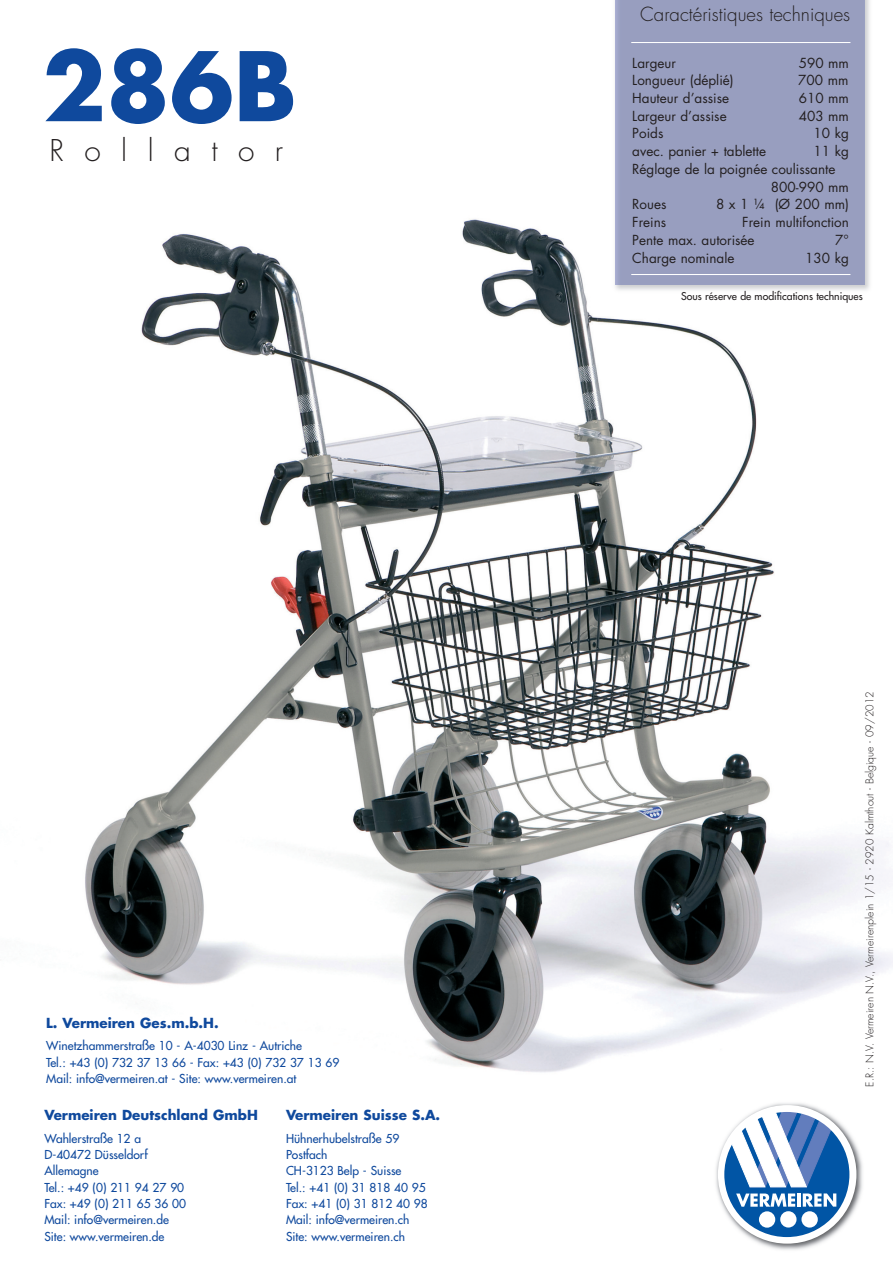
<style>
.page{position:relative;width:893px;height:1263px;background:#fff}
.page>*{position:absolute;margin:0;border:0;box-sizing:border-box;transform-origin:0 0}
.t1{font:700 93px "Futura";color:#0f499d}
.t2{font:300 29.25px "Futura";letter-spacing:.68em;color:#231f20}
.t3{font:300 19.05px "Futura";color:#231f20}
.t4{font:13.5px/17.7px "Futura";color:#231f20}
.t5{font:700 13.5px "Futura";color:#0f499d}
.t6{font:13.5px "Futura";letter-spacing:.34em;color:#231f20}
.t7{font:12px/16.4px "Futura";color:#0f499d}
.t8{font:300 10.5px "Futura";color:#231f20}
.t9{font:10.5px "Futura";color:#231f20}
</style>
<div class="page">
<img style="left:85px;top:219px;width:808px;height:853px">
<img style="left:679px;top:1057px;width:214px;height:193px">
<svg style="left:718px;top:1105px;width:138px;height:138px"></svg>
<img style="left:610px;top:0;width:267px;height:297px">
<div style="left:616px;top:0;width:248px;height:285px;background:#989ebf"></div>
<hr style="left:631px;top:274px;width:219px;height:1px;background:#fff">
<hr style="left:631px;top:42px;width:219px;height:1px;background:#fff">
<h1 class="t1" style="left:42px;top:44px;width:256px">286B</h1>
<h2 class="t2" style="left:49px;top:137px;width:235px">Rollator</h2>
<p class="t5" style="left:46px;top:1016px;width:174px">L. Vermeiren Ges.m.b.H.</p>
<p class="t7" style="left:46px;top:1038px;width:295px">Winetzhammerstraße 10 - A-4030 Linz - Autriche<br>Tel.: +43 (0) 732 37 13 66 - Fax: +43 (0) 732 37 13 69<br>Mail: info@vermeiren.at - Site: www.vermeiren.at</p>
<p class="t5" style="left:44px;top:1109px;width:215px">Vermeiren Deutschland GmbH</p>
<p class="t7" style="left:44px;top:1131px;width:143px">Wahlerstraße 12 a<br>D-40472 Düsseldorf<br>Allemagne<br>Tel.: +49 (0) 211 94 27 90<br>Fax: +49 (0) 211 65 36 00<br>Mail: info@vermeiren.de<br>Site: www.vermeiren.de</p>
<p class="t5" style="left:286px;top:1109px;width:156px">Vermeiren Suisse S.A.</p>
<p class="t7" style="left:286px;top:1131px;width:143px">Hühnerhubelstraße 59<br>Postfach<br>CH-3123 Belp - Suisse<br>Tel.: +41 (0) 31 818 40 95<br>Fax: +41 (0) 31 812 40 98<br>Mail: info@vermeiren.ch<br>Site: www.vermeiren.ch</p>
<h3 class="t3" style="left:640px;top:5px;width:212px">Caractéristiques techniques</h3>
<p class="t4" style="left:632px;top:55px;width:45px">Largeur</p>
<p class="t4" style="left:799px;top:55px;width:52px">590 mm</p>
<p class="t4" style="left:632px;top:73px;width:103px">Longueur (déplié)</p>
<p class="t4" style="left:798px;top:73px;width:52px">700 mm</p>
<p class="t4" style="left:632px;top:90px;width:98px">Hauteur d’assise</p>
<p class="t4" style="left:799px;top:90px;width:52px">610 mm</p>
<p class="t4" style="left:632px;top:108px;width:96px">Largeur d’assise</p>
<p class="t4" style="left:799px;top:108px;width:52px">403 mm</p>
<p class="t4" style="left:632px;top:126px;width:33px">Poids</p>
<p class="t4" style="left:814px;top:126px;width:37px">10 kg</p>
<p class="t4" style="left:632px;top:144px;width:135px">avec. panier + tablette</p>
<p class="t4" style="left:814px;top:144px;width:37px">11 kg</p>
<p class="t4" style="left:632px;top:161px;width:205px">Réglage de la poignée coulissante</p>
<p class="t4" style="left:771px;top:179px;width:80px">800-990 mm</p>
<p class="t4" style="left:632px;top:197px;width:36px">Roues</p>
<p class="t6" style="left:716px;top:198px;width:134px">8x1¼ (Ø200mm)</p>
<p class="t4" style="left:632px;top:214px;width:36px">Freins</p>
<p class="t4" style="left:632px;top:214px;width:218px;text-indent:110px">Frein multifonction<br>Pente max. autorisée</p>
<p class="t4" style="left:835px;top:232px;width:15px">7°</p>
<p class="t4" style="left:632px;top:250px;width:104px">Charge nominale</p>
<p class="t4" style="left:805px;top:250px;width:45px">130 kg</p>
<p class="t9" style="left:681px;top:290px;width:183px">Sous réserve de modifications techniques</p>
<p class="t8" style="left:865px;top:1087px;width:397px;rotate:-90deg">E.R.: N.V. Vermeiren N.V., Vermeirenplein 1/15 - 2920 Kalmthout - Belgique - 09/2012</p>
</div>
